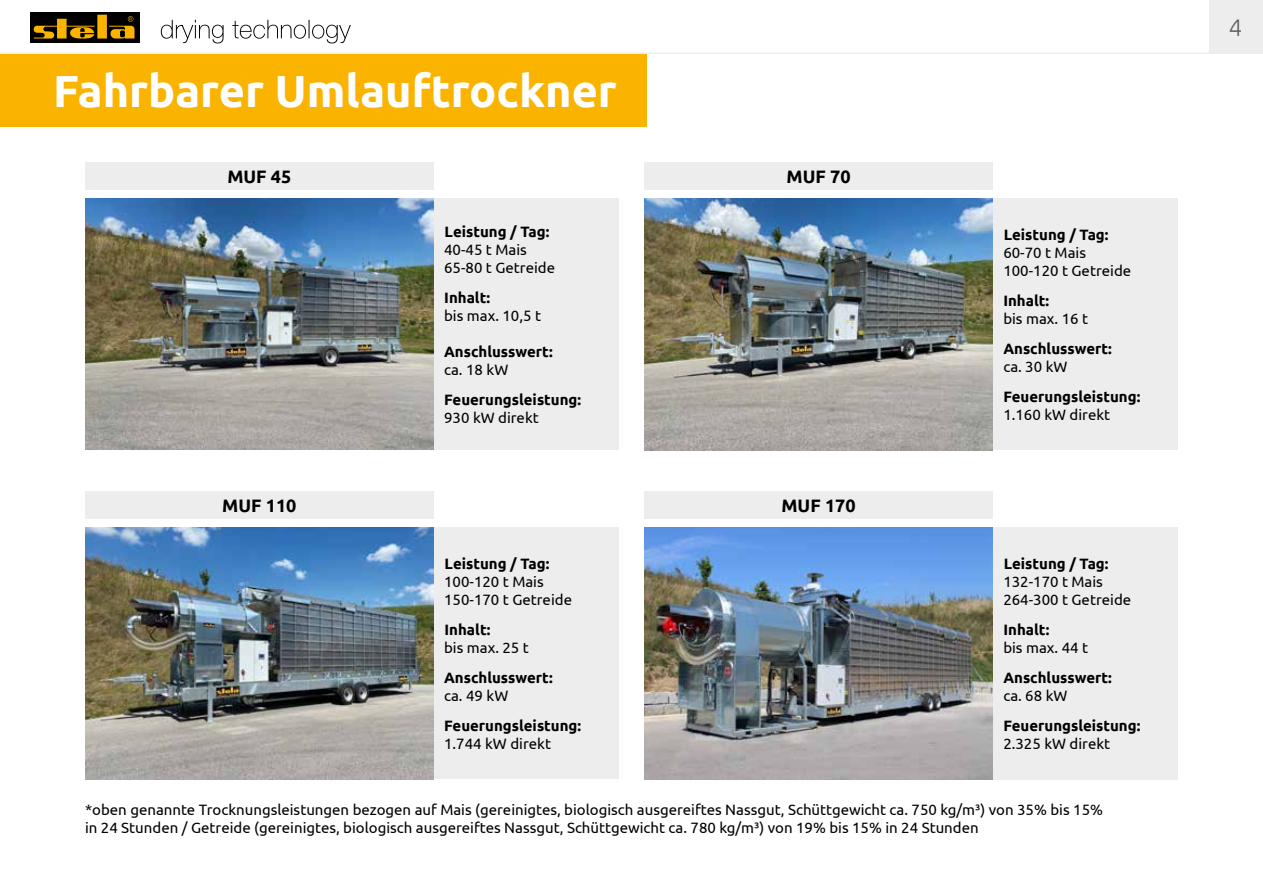
<style>
.page{position:relative;width:1263px;height:893px;background:#fff}
.page>*{position:absolute;margin:0;border:0;box-sizing:border-box;transform-origin:0 0}
.t1{font:700 45px "Ubuntu";color:#fff}
.t2{font:300 24px "Ubuntu";color:#5f5e5e}
.t3{font:700 18px "Ubuntu";color:#000}
.t4{font:15px/18px "Ubuntu";color:#000}
.t5{font:700 15px "Ubuntu";color:#000}
</style>
<div class="page">
<hr style="left:0;top:52px;width:1263px;height:2px;background:#ededed">
<div style="left:1209px;top:0;width:54px;height:54px;background:#ededed"></div>
<div style="left:30px;top:12px;width:110px;height:31px;background:#000"></div>
<svg style="left:33px;top:15px;width:101px;height:24px"></svg>
<svg style="left:161px;top:20px;width:190px;height:23px"></svg>
<div style="left:0;top:54px;width:646px;height:72px;background:#fab400"></div>
<img style="left:85px;top:198px;width:349px;height:252px">
<img style="left:85px;top:527px;width:349px;height:252px">
<img style="left:644px;top:527px;width:349px;height:252px">
<img style="left:644px;top:198px;width:349px;height:252px">
<div style="left:85px;top:162px;width:349px;height:27px;background:#ededed"></div>
<div style="left:644px;top:162px;width:349px;height:27px;background:#ededed"></div>
<div style="left:85px;top:491px;width:349px;height:27px;background:#ededed"></div>
<div style="left:644px;top:491px;width:349px;height:27px;background:#ededed"></div>
<div style="left:434px;top:198px;width:185px;height:252px;background:#ededed"></div>
<div style="left:434px;top:527px;width:185px;height:252px;background:#ededed"></div>
<div style="left:993px;top:199px;width:185px;height:251px;background:#ededed"></div>
<div style="left:993px;top:527px;width:185px;height:252px;background:#ededed"></div>
<h1 class="t1" style="left:53px;top:64px;width:565px">Fahrbarer Umlauftrockner</h1>
<p class="t3" style="left:227px;top:165px;width:65px">MUF 45</p>
<p class="t3" style="left:787px;top:165px;width:65px">MUF 70</p>
<p class="t5" style="left:445px;top:222px;width:106px">Leistung / Tag:</p>
<p class="t4" style="left:444px;top:240px;width:112px">40-45 t Mais<br>65-80 t Getreide</p>
<p class="t5" style="left:444px;top:288px;width:47px">Inhalt:</p>
<p class="t4" style="left:444px;top:306px;width:98px">bis max. 10,5 t</p>
<p class="t5" style="left:444px;top:342px;width:110px">Anschlusswert:</p>
<p class="t4" style="left:444px;top:360px;width:66px">ca. 18 kW</p>
<p class="t5" style="left:444px;top:390px;width:139px">Feuerungsleistung:</p>
<p class="t4" style="left:444px;top:408px;width:96px">930 kW direkt</p>
<p class="t3" style="left:222px;top:494px;width:76px">MUF 110</p>
<p class="t3" style="left:781px;top:494px;width:76px">MUF 170</p>
<p class="t5" style="left:445px;top:554px;width:106px">Leistung / Tag:</p>
<p class="t4" style="left:444px;top:572px;width:129px">100-120 t Mais<br>150-170 t Getreide</p>
<p class="t5" style="left:445px;top:620px;width:47px">Inhalt:</p>
<p class="t4" style="left:444px;top:638px;width:86px">bis max. 25 t</p>
<p class="t5" style="left:444px;top:668px;width:110px">Anschlusswert:</p>
<p class="t4" style="left:444px;top:686px;width:66px">ca. 49 kW</p>
<p class="t5" style="left:444px;top:716px;width:139px">Feuerungsleistung:</p>
<p class="t4" style="left:444px;top:734px;width:108px">1.744 kW direkt</p>
<p class="t5" style="left:1004px;top:226px;width:106px">Leistung / Tag:</p>
<p class="t4" style="left:1003px;top:243px;width:129px">60-70 t Mais<br>100-120 t Getreide</p>
<p class="t5" style="left:1003px;top:292px;width:47px">Inhalt:</p>
<p class="t4" style="left:1003px;top:309px;width:86px">bis max. 16 t</p>
<p class="t5" style="left:1003px;top:340px;width:110px">Anschlusswert:</p>
<p class="t4" style="left:1003px;top:357px;width:66px">ca. 30 kW</p>
<p class="t5" style="left:1003px;top:388px;width:139px">Feuerungsleistung:</p>
<p class="t4" style="left:1003px;top:405px;width:108px">1.160 kW direkt</p>
<p class="t5" style="left:1004px;top:555px;width:106px">Leistung / Tag:</p>
<p class="t4" style="left:1003px;top:572px;width:129px">132-170 t Mais<br>264-300 t Getreide</p>
<p class="t5" style="left:1003px;top:621px;width:47px">Inhalt:</p>
<p class="t4" style="left:1003px;top:638px;width:86px">bis max. 44 t</p>
<p class="t5" style="left:1003px;top:669px;width:110px">Anschlusswert:</p>
<p class="t4" style="left:1003px;top:686px;width:66px">ca. 68 kW</p>
<p class="t5" style="left:1003px;top:717px;width:139px">Feuerungsleistung:</p>
<p class="t4" style="left:1003px;top:734px;width:108px">2.325 kW direkt</p>
<p class="t4" style="left:85px;top:800px;width:1019px">*oben genannte Trocknungsleistungen bezogen auf Mais (gereinigtes, biologisch ausgereiftes Nassgut, Schüttgewicht ca. 750 kg/m³) von 35% bis 15% in 24 Stunden / Getreide (gereinigtes, biologisch ausgereiftes Nassgut, Schüttgewicht ca. 780 kg/m³) von 19% bis 15% in 24 Stunden</p>
<h2 class="t2" style="left:1229px;top:13px;width:15px">4</h2>
</div>
